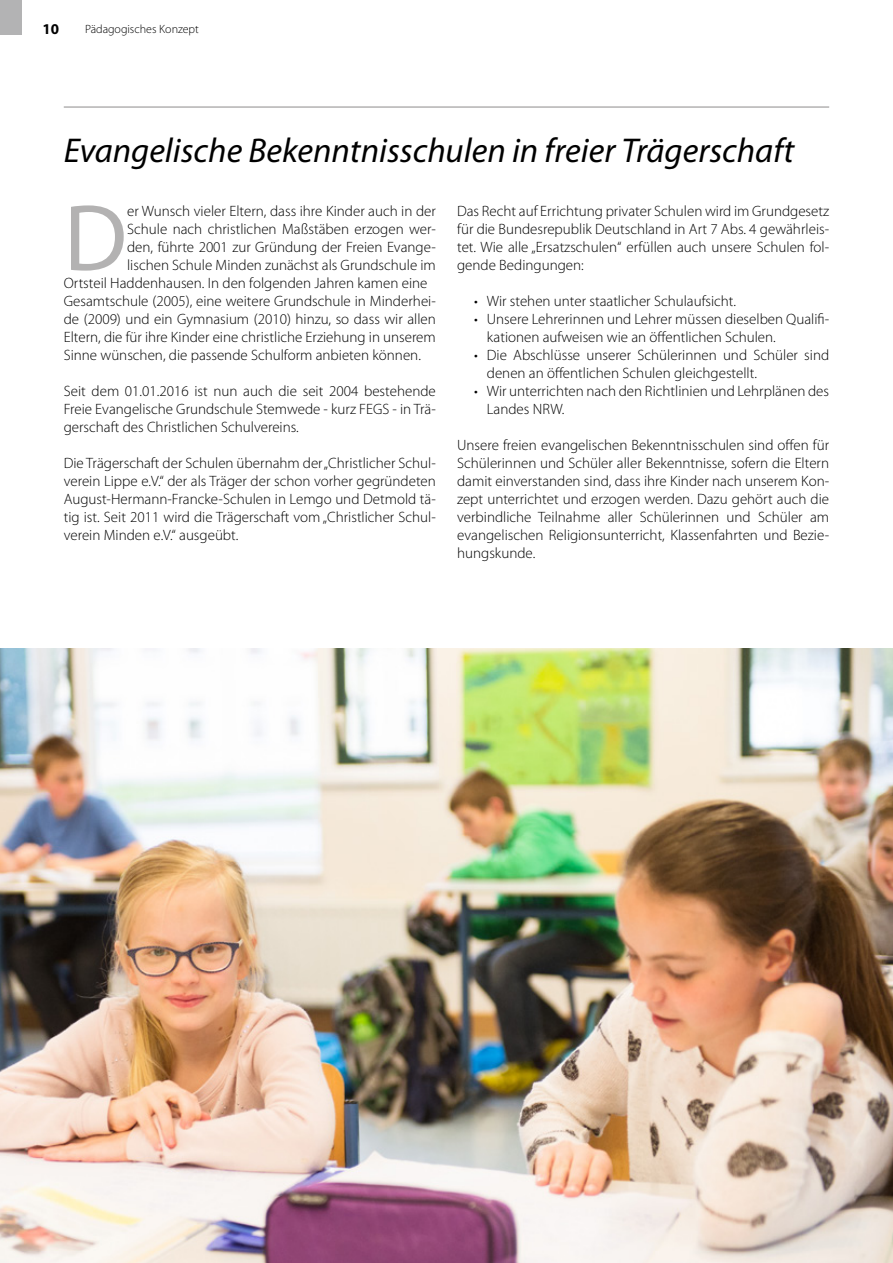
<style>
.page{position:relative;width:893px;height:1263px;background:#fff}
.page>*{position:absolute;margin:0;border:0;box-sizing:border-box;transform-origin:0 0}
.t1{font:95.1px "Myriad Pro";color:#b3b2b2}
.t2{font:italic 34.5px "Myriad Pro";color:#000}
.t3{font:300 15px/18px "Myriad Pro";color:#000;text-align:justify}
.t4{font:700 15px "Myriad Pro";color:#000}
.t5{font:300 12px "Myriad Pro";color:#000}
</style>
<div class="page">
<div style="left:0;top:0;width:21px;height:34px;background:#b3b3b4"></div>
<hr style="left:64px;top:106px;width:765px;height:2px;background:#b3b2b2">
<img style="left:0;top:648px;width:893px;height:615px">
<p class="t4" style="left:43px;top:19px;width:18px">10</p>
<p class="t5" style="left:85px;top:22px;width:115px">Pädagogisches Konzept</p>
<h2 class="t2" style="left:64px;top:129px;width:732px">Evangelische Bekenntnisschulen in freier Trägerschaft</h2>
<h1 class="t1" style="left:64px;top:179px;width:65px">D</h1>
<p class="t3" style="left:127px;top:202px;width:310px">er Wunsch vieler Eltern, dass ihre Kinder auch in der</p>
<p class="t3" style="left:127px;top:220px;width:310px">Schule nach christlichen Maßstäben erzogen wer-</p>
<p class="t3" style="left:127px;top:238px;width:310px">den, führte 2001 zur Gründung der Freien Evange-</p>
<p class="t3" style="left:127px;top:256px;width:310px">lischen Schule Minden zunächst als Grundschule im</p>
<p class="t3" style="left:64px;top:274px;width:365px">Ortsteil Haddenhausen. In den folgenden Jahren kamen eine</p>
<p class="t3" style="left:64px;top:292px;width:374px">Gesamtschule (2005), eine weitere Grundschule in Minderhei-</p>
<p class="t3" style="left:64px;top:310px;width:374px">de (2009) und ein Gymnasium (2010) hinzu, so dass wir allen</p>
<p class="t3" style="left:64px;top:328px;width:374px">Eltern, die für ihre Kinder eine christliche Erziehung in unserem</p>
<p class="t3" style="left:64px;top:346px;width:359px">Sinne wünschen, die passende Schulform anbieten können.</p>
<p class="t3" style="left:64px;top:382px;width:374px">Seit dem 01.01.2016 ist nun auch die seit 2004 bestehende Freie Evangelische Grundschule Stemwede - kurz FEGS - in Trä&shy;gerschaft des Christlichen Schulvereins.</p>
<p class="t3" style="left:64px;top:454px;width:374px">Die Trägerschaft der Schulen übernahm der „Christlicher Schul&shy;verein Lippe e.V.“ der als Träger der schon vorher gegründeten August-Hermann-Francke-Schulen in Lemgo und Detmold tä&shy;tig ist. Seit 2011 wird die Trägerschaft vom „Christlicher Schul&shy;verein Minden e.V.“ ausgeübt.</p>
<p class="t3" style="left:457px;top:202px;width:374px">Das Recht auf Errichtung privater Schulen wird im Grundgesetz für die Bundesrepublik Deutschland in Art 7 Abs. 4 gewährleis&shy;tet. Wie alle „Ersatzschulen“ erfüllen auch unsere Schulen fol&shy;gende Bedingungen:</p>
<p class="t3" style="left:474px;top:292px;width:264px">• Wir stehen unter staatlicher Schulaufsicht.</p>
<p class="t3" style="left:487px;top:310px;width:344px;text-indent:-13px">• Unsere Lehrerinnen und Lehrer müssen dieselben Qualifi&shy;kationen aufweisen wie an öffentlichen Schulen.</p>
<p class="t3" style="left:487px;top:346px;width:344px;text-indent:-13px">• Die Abschlüsse unserer Schülerinnen und Schüler sind denen an öffentlichen Schulen gleichgestellt.</p>
<p class="t3" style="left:487px;top:382px;width:344px;text-indent:-13px">• Wir unterrichten nach den Richtlinien und Lehrplänen des<br>Landes NRW.</p>
<p class="t3" style="left:457px;top:436px;width:374px">Unsere freien evangelischen Bekenntnisschulen sind offen für Schülerinnen und Schüler aller Bekenntnisse, sofern die Eltern damit einverstanden sind, dass ihre Kinder nach unserem Kon&shy;zept unterrichtet und erzogen werden. Dazu gehört auch die verbindliche Teilnahme aller Schülerinnen und Schüler am evangelischen Religionsunterricht, Klassenfahrten und Bezie&shy;hungskunde.</p>
</div>
